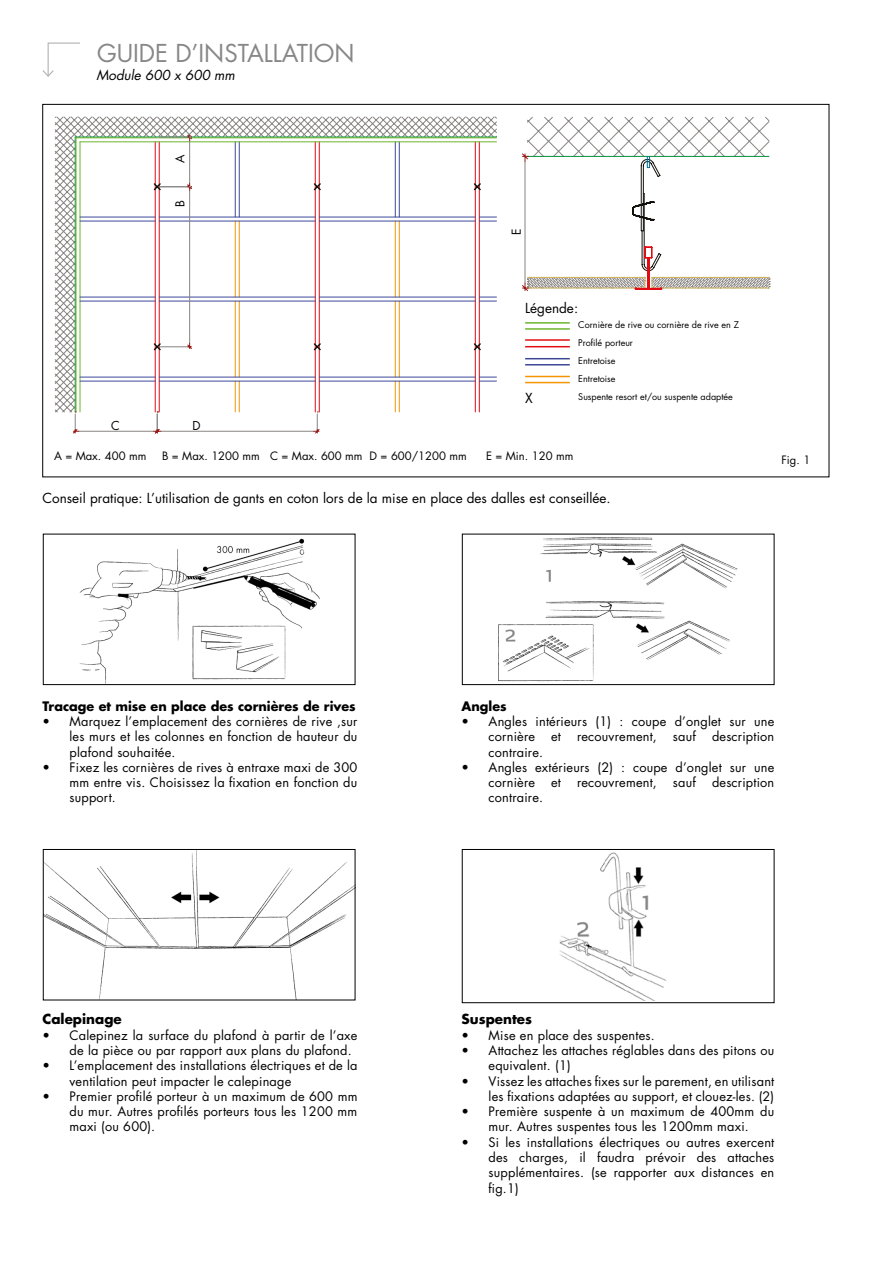
<style>
.page{position:relative;width:893px;height:1263px;background:#fff}
.page>*{position:absolute;margin:0;border:0;box-sizing:border-box;transform-origin:0 0}
.t1{font:24px "Futura Std";color:#878787}
.t2{font:13.5px "Futura Std";color:#000}
.t3{font:700 13.5px "Futura Std";color:#000}
.t4{font:italic 13.5px "Futura Std";color:#000}
.t5{font:12.75px/15.3px "Futura Std";letter-spacing:.015em;color:#000}
.t6{font:700 12.75px "Futura Std";color:#000}
.t7{font:12px "Futura Std";color:#000}
.t8{font:11.25px "Futura Std";color:#000}
.t9{font:9px/18px "Futura Std";color:#000}
</style>
<div class="page">
<svg style="left:42px;top:42px;width:38px;height:35px"></svg>
<img style="left:79px;top:538px;width:241px;height:145px">
<div style="left:43px;top:534px;width:312px;height:151px;border:1px solid #000"></div>
<img style="left:498px;top:537px;width:240px;height:145px">
<div style="left:462px;top:534px;width:312px;height:151px;border:1px solid #000"></div>
<img style="left:45px;top:851px;width:308px;height:147px">
<div style="left:43px;top:849px;width:312px;height:151px;border:1px solid #000"></div>
<img style="left:559px;top:852px;width:108px;height:148px">
<div style="left:462px;top:849px;width:312px;height:154px;border:1px solid #000"></div>
<svg style="left:55px;top:117px;width:714px;height:295px"></svg>
<hr style="left:652px;top:288px;width:117px;height:1px;background:#d3b65e">
<hr style="left:652px;top:277px;width:117px;height:1px;background:#d3b65e">
<hr style="left:527px;top:156px;width:242px;height:1px;background:#00923e">
<hr style="left:75px;top:137px;width:1px;height:275px;background:#00923e">
<hr style="left:76px;top:138px;width:1px;height:274px;background:#6db52d">
<hr style="left:80px;top:142px;width:1px;height:270px;background:#6db52d">
<hr style="left:155px;top:142px;width:1px;height:270px;background:#e30b13">
<hr style="left:159px;top:142px;width:1px;height:270px;background:#e30b13">
<hr style="left:235px;top:381px;width:1px;height:31px;background:#f49504">
<hr style="left:239px;top:381px;width:1px;height:31px;background:#f49504">
<hr style="left:235px;top:301px;width:1px;height:76px;background:#f49504">
<hr style="left:239px;top:301px;width:1px;height:76px;background:#f49504">
<hr style="left:235px;top:142px;width:1px;height:75px;background:#3d4899">
<hr style="left:239px;top:142px;width:1px;height:75px;background:#3d4899">
<hr style="left:315px;top:142px;width:1px;height:270px;background:#e30b13">
<hr style="left:319px;top:142px;width:1px;height:270px;background:#e30b13">
<hr style="left:395px;top:381px;width:1px;height:31px;background:#f49504">
<hr style="left:399px;top:381px;width:1px;height:31px;background:#f49504">
<hr style="left:395px;top:301px;width:1px;height:76px;background:#f49504">
<hr style="left:399px;top:301px;width:1px;height:76px;background:#f49504">
<hr style="left:395px;top:142px;width:1px;height:75px;background:#3d4899">
<hr style="left:399px;top:142px;width:1px;height:75px;background:#3d4899">
<hr style="left:475px;top:142px;width:1px;height:270px;background:#e30b13">
<hr style="left:479px;top:142px;width:1px;height:270px;background:#e30b13">
<hr style="left:76px;top:137px;width:420px;height:1px;background:#6db52d">
<hr style="left:80px;top:141px;width:416px;height:1px;background:#6db52d">
<hr style="left:80px;top:217px;width:75px;height:1px;background:#3d4899">
<hr style="left:80px;top:221px;width:75px;height:1px;background:#3d4899">
<svg style="left:482px;top:217px;width:14px;height:5px"></svg>
<hr style="left:80px;top:297px;width:75px;height:1px;background:#3d4899">
<hr style="left:80px;top:301px;width:75px;height:1px;background:#3d4899">
<svg style="left:482px;top:297px;width:14px;height:5px"></svg>
<hr style="left:80px;top:377px;width:75px;height:1px;background:#3d4899">
<hr style="left:80px;top:381px;width:75px;height:1px;background:#3d4899">
<hr style="left:159px;top:377px;width:156px;height:1px;background:#3d4899">
<hr style="left:159px;top:381px;width:156px;height:1px;background:#3d4899">
<hr style="left:319px;top:377px;width:156px;height:1px;background:#3d4899">
<hr style="left:319px;top:381px;width:156px;height:1px;background:#3d4899">
<svg style="left:479px;top:377px;width:17px;height:5px"></svg>
<svg style="left:73px;top:412px;width:247px;height:22px"></svg>
<hr style="left:159px;top:137px;width:31px;height:1px;background:#888583">
<svg style="left:187px;top:134px;width:5px;height:48px"></svg>
<svg style="left:522px;top:153px;width:141px;height:138px"></svg>
<svg style="left:152px;top:182px;width:330px;height:170px"></svg>
<hr style="left:525px;top:339px;width:45px;height:2px;background:#e30f13">
<hr style="left:525px;top:346px;width:45px;height:1px;background:#e30f13">
<hr style="left:525px;top:358px;width:45px;height:1px;background:#3e4898">
<hr style="left:525px;top:376px;width:45px;height:1px;background:#f49400">
<hr style="left:525px;top:364px;width:45px;height:1px;background:#3e4898">
<hr style="left:525px;top:382px;width:45px;height:1px;background:#f49400">
<hr style="left:525px;top:322px;width:45px;height:2px;background:#6cb52d">
<hr style="left:525px;top:328px;width:45px;height:2px;background:#6cb52d">
<h1 class="t1" style="left:97px;top:38px;width:164px">GUIDE D’INSTALLA</h1>
<h1 class="t1" style="left:297px;top:38px;width:37px">TION</h1>
<p class="t4" style="left:96px;top:67px;width:140px">Module 600 x 600 mm</p>
<p class="t7" style="left:173px;top:163px;width:10px;rotate:-90deg">A</p>
<p class="t7" style="left:173px;top:207px;width:7px;rotate:-90deg">B</p>
<p class="t7" style="left:111px;top:417px;width:10px">C</p>
<p class="t7" style="left:192px;top:417px;width:8px">D</p>
<p class="t7" style="left:509px;top:235px;width:6px;rotate:-90deg">E</p>
<p class="t2" style="left:525px;top:300px;width:54px">Légende:</p>
<p class="t2" style="left:525px;top:390px;width:9px">X</p>
<p class="t9" style="left:578px;top:316px;width:162px">Cornière de rive ou cornière de rive en Z<br>Profilé porteur<br>Entretoise<br>Entretoise<br>Suspente resort et/ou suspente adaptée</p>
<p class="t8" style="left:54px;top:449px;width:105px">A = Max. 400 mm B</p>
<p class="t8" style="left:172px;top:449px;width:309px">= Max. 1200 mm C = Max. 600 mm D = 600/1200 mm E</p>
<p class="t8" style="left:495px;top:449px;width:79px">= Min. 120 mm</p>
<p class="t2" style="left:43px;top:489px;width:570px">Conseil pratique: L’utilisation de gants en coton lors de la mise en place des dalles est conseillée.</p>
<p class="t8" style="left:782px;top:453px;width:30px">Fig. 1</p>
<p class="t6" style="left:43px;top:697px;width:315px">Tracage et mise en place des cornières de rives</p>
<p class="t5" style="left:70px;top:714px;width:289px;text-align:justify;text-indent:-27px">• Marquez l’emplacement des cornières de rive ,sur les murs et les colonnes en fonction de hauteur du plafond souhaitée.</p>
<p class="t5" style="left:70px;top:760px;width:289px;text-align:justify;text-indent:-27px">• Fixez les cornières de rives à entraxe maxi de 300 mm entre vis. Choisissez la fixation en fonction du support.</p>
<p class="t6" style="left:462px;top:697px;width:47px">Angles</p>
<p class="t5" style="left:489px;top:714px;width:287px;text-indent:-27px">• Angles intérieurs (1) : coupe d’onglet sur une cornière</p>
<p class="t5" style="left:551px;top:729px;width:11px">et</p>
<p class="t5" style="left:577px;top:729px;width:81px">recouvrement,</p>
<p class="t5" style="left:673px;top:729px;width:103px">sauf description</p>
<p class="t5" style="left:489px;top:744px;width:56px">contraire.</p>
<p class="t5" style="left:489px;top:760px;width:287px;text-indent:-27px">• Angles extérieurs (2) : coupe d’onglet sur une cornière</p>
<p class="t5" style="left:551px;top:775px;width:11px">et</p>
<p class="t5" style="left:577px;top:775px;width:81px">recouvrement,</p>
<p class="t5" style="left:673px;top:775px;width:103px">sauf description</p>
<p class="t5" style="left:489px;top:790px;width:56px">contraire.</p>
<p class="t3" style="left:43px;top:1010px;width:81px">Calepinage</p>
<p class="t5" style="left:70px;top:1027px;width:289px;text-indent:-27px">• Calepinez la surface du plafond à partir de l’axe de la pièce ou par rapport aux plans du plafond.</p>
<p class="t5" style="left:70px;top:1058px;width:289px;text-indent:-27px">• L’emplacement des installations électriques et de la ventilation peut impacter le calepinage</p>
<p class="t5" style="left:70px;top:1088px;width:289px;text-align:justify;text-indent:-27px">• Premier profilé porteur à un maximum de 600 mm du mur. Autres profilés porteurs tous les 1200 mm maxi (ou 600).</p>
<p class="t3" style="left:462px;top:1010px;width:72px">Suspentes</p>
<p class="t5" style="left:462px;top:1027px;width:195px">• Mise en place des suspentes.</p>
<p class="t5" style="left:489px;top:1043px;width:287px;text-indent:-27px">• Attachez les attaches réglables dans des pitons ou equivalent. (1)</p>
<p class="t5" style="left:462px;top:1073px;width:314px;text-align:right">• Vissez les attaches fixes sur le parement, en utilisant les fixations adaptées au support, et clouez-les. (2)</p>
<p class="t5" style="left:462px;top:1104px;width:314px;text-align:center">• Première suspente à un maximum de 400mm du mur. Autres suspentes tous les 1200mm maxi.</p>
<p class="t5" style="left:489px;top:1134px;width:287px;text-align:justify;text-indent:-27px">• Si les installations électriques ou autres exercent des charges, il faudra prévoir des attaches supplémentaires. (se rapporter aux distances en fig.1)</p>
</div>
